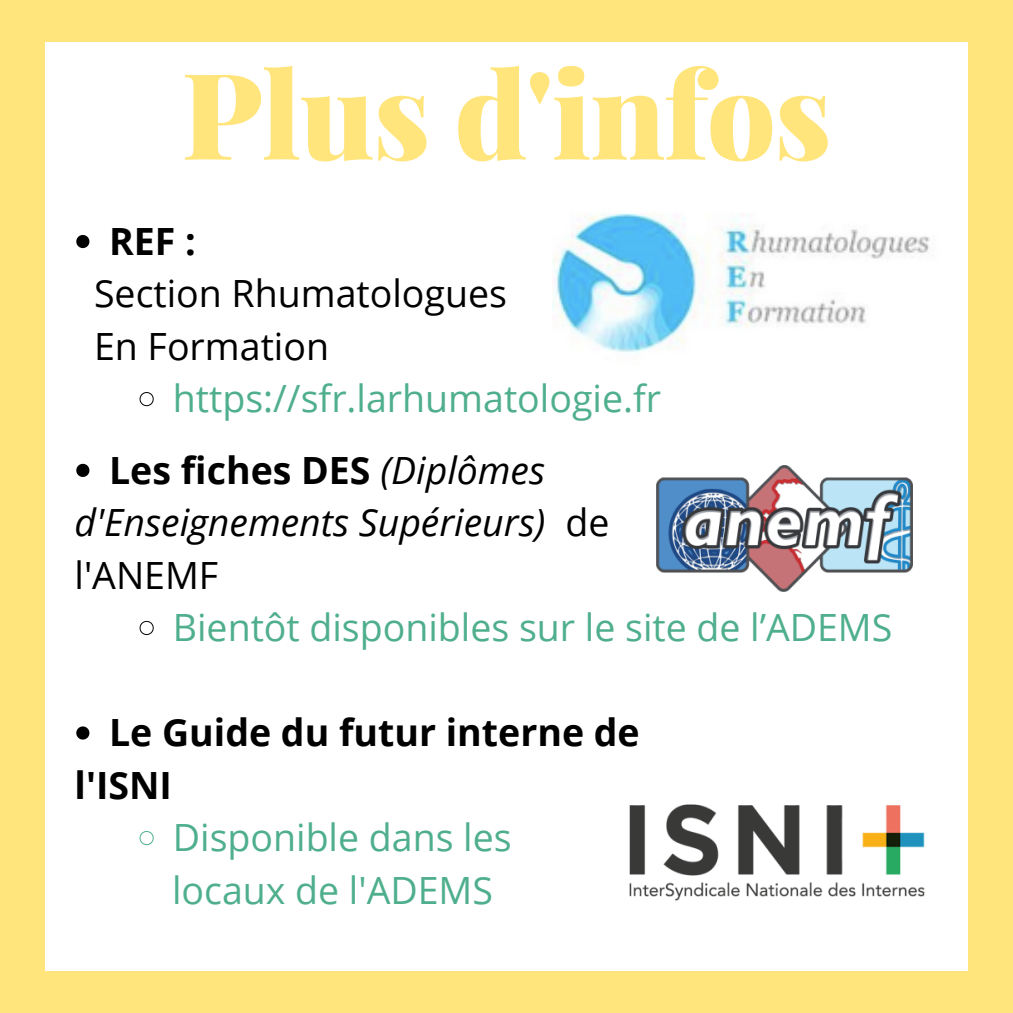
<style>
.page{position:relative;width:1013px;height:1013px;background:#fff}
.page>*{position:absolute;margin:0;border:0;box-sizing:border-box;transform-origin:0 0}
.t1{font:900 120px "Playfair Display";letter-spacing:-.01em;color:#ffe57b}
.t2{font:37.5px "Open Sans";color:#4faf8d}
.t3{font:700 37.5px "Open Sans";color:#000}
.t4{font:37.5px "Open Sans";color:#000}
.t5{font:italic 37.5px "Open Sans";color:#000}
.s1{font-weight:400;font-style:italic}
.s2{font-style:normal}
</style>
<div class="page">
<div style="left:0;top:0;width:1012px;height:1012px;background:#ffe57b"></div>
<div style="left:45px;top:42px;width:922px;height:928px;background:#fff"></div>
<svg style="left:76px;top:235px;width:13px;height:13px"></svg>
<svg style="left:139px;top:392px;width:15px;height:15px"></svg>
<svg style="left:76px;top:464px;width:13px;height:13px"></svg>
<svg style="left:139px;top:620px;width:15px;height:15px"></svg>
<svg style="left:76px;top:726px;width:13px;height:13px"></svg>
<svg style="left:139px;top:831px;width:15px;height:14px"></svg>
<img style="left:656px;top:465px;width:256px;height:127px">
<img style="left:629px;top:804px;width:296px;height:97px">
<img style="left:552px;top:213px;width:378px;height:140px">
<p class="t1" style="left:182px;top:30px;width:651px">Plus d'infos</p>
<p class="t3" style="left:109px;top:214px;width:88px">REF :</p>
<p class="t4" style="left:94px;top:267px;width:414px">Section Rhumatologues</p>
<p class="t4" style="left:94px;top:319px;width:236px">En Formation</p>
<p class="t2" style="left:173px;top:372px;width:489px">https://sfr.larhumatologie.fr</p>
<p class="t3" style="left:109px;top:443px;width:437px">Les fiches DES <span class="s1">(Diplômes</span></p>
<p class="t5" style="left:75px;top:496px;width:536px">d'Enseignements Supérieurs) <span class="s2">de</span></p>
<p class="t4" style="left:75px;top:548px;width:145px">l'ANEMF</p>
<p class="t2" style="left:173px;top:601px;width:721px">Bientôt disponibles sur le site de l’ADEMS</p>
<p class="t3" style="left:109px;top:706px;width:532px">Le Guide du futur interne de</p>
<p class="t3" style="left:75px;top:758px;width:99px">l'ISNI</p>
<p class="t2" style="left:173px;top:811px;width:340px">Disponible dans les</p>
<p class="t2" style="left:172px;top:863px;width:322px">locaux de l'ADEMS</p>
</div>
